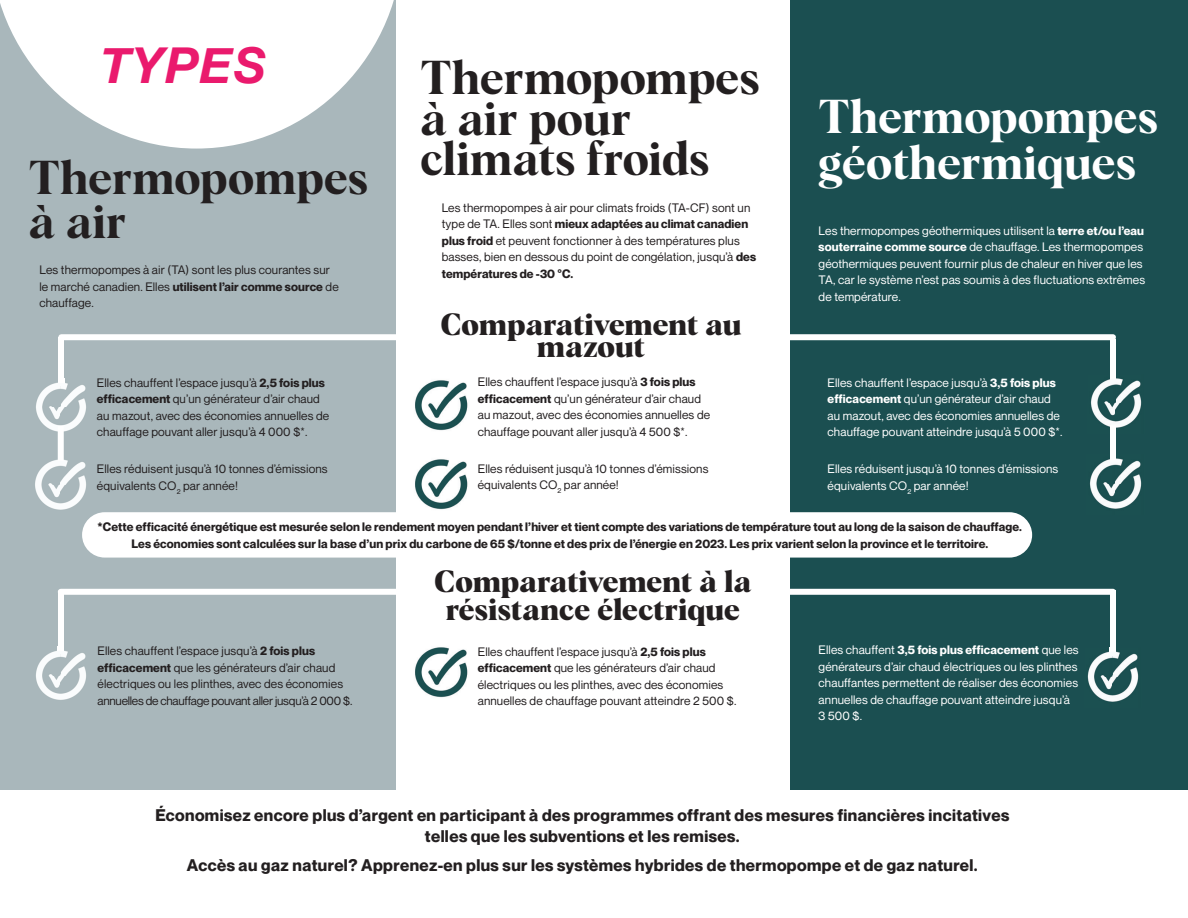
<style>
.page{position:relative;width:1188px;height:918px;background:#fff}
.page>*{position:absolute;margin:0;border:0;box-sizing:border-box;transform-origin:0 0}
.t1{font:italic 700 49.5px "Helvetica Neue";letter-spacing:.025em;color:#ea1a6d}
.t2{font:46.5px/40.5px "Albra Semi";letter-spacing:.01em;color:#231f20}
.t3{font:46.5px/46.5px "Albra Semi";letter-spacing:.005em;color:#fff}
.t4{font:700 30px/22.5px "Albra";letter-spacing:.005em;color:#231f20;text-align:center}
.t5{font:700 16.5px/21px "Neue Montreal";letter-spacing:.025em;color:#231f20;text-align:center}
.t6{font:12px/16.5px "Neue Montreal";letter-spacing:.01em;color:#231f20}
.t7{font:12px/16.5px "Neue Montreal";letter-spacing:.01em;color:#fff}
.t8{font:700 12px/16.5px "Neue Montreal";letter-spacing:.01em;color:#231f20;text-align:center}
.s1{font-weight:700}
</style>
<div class="page">
<div style="left:0;top:0;width:395px;height:790px;background:#a9b7bb"></div>
<svg style="left:0;top:0;width:396px;height:149px;fill:#fff"></svg>
<div style="left:58px;top:337px;width:6px;height:48px;background:#fff"></div>
<div style="left:791px;top:0;width:397px;height:790px;background:#1b4f51"></div>
<div style="left:61px;top:334px;width:1052px;height:6px;background:#fff"></div>
<div style="left:61px;top:589px;width:1052px;height:6px;background:#fff"></div>
<div style="left:1110px;top:339px;width:6px;height:44px;background:#fff"></div>
<div style="left:58px;top:592px;width:6px;height:61px;background:#fff"></div>
<div style="left:1110px;top:590px;width:6px;height:66px;background:#fff"></div>
<img style="left:1091px;top:378px;width:51px;height:50px">
<svg style="left:1110px;top:378px;width:6px;height:5px"></svg>
<img style="left:1090px;top:458px;width:52px;height:51px">
<img style="left:1087px;top:648px;width:52px;height:54px">
<svg style="left:1110px;top:648px;width:6px;height:8px"></svg>
<div style="left:1110px;top:425px;width:6px;height:35px;background:#fff"></div>
<img style="left:36px;top:378px;width:50px;height:60px">
<svg style="left:58px;top:378px;width:6px;height:7px"></svg>
<img style="left:35px;top:456px;width:51px;height:54px">
<div style="left:58px;top:426px;width:6px;height:35px;background:#fff"></div>
<img style="left:36px;top:646px;width:50px;height:54px">
<svg style="left:58px;top:646px;width:6px;height:7px"></svg>
<img style="left:415px;top:380px;width:53px;height:51px">
<img style="left:415px;top:459px;width:53px;height:51px">
<img style="left:415px;top:647px;width:53px;height:51px">
<div style="left:82px;top:512px;width:950px;height:46px;background:#fff;border-radius:23px"></div>
<h2 class="t1" style="left:101px;top:27px;width:167px">TYPES</h2>
<h3 class="t2" style="left:29px;top:153px;width:341px;line-height:43.5px">Thermopompes à air</h3>
<p class="t6" style="left:39px;top:262px;width:301px">Les thermopompes à air (TA) sont les plus courantes sur le marché canadien. Elles <span class="s1">utilisent l’air comme source</span> de chauffage.</p>
<p class="t6" style="left:97px;top:374px;width:234px">Elles chauffent l’espace jusqu’à <span class="s1">2,5 fois plus efficacement</span> qu’un générateur d’air chaud au mazout, avec des économies annuelles de chauffage pouvant aller jusqu’à 4 000 $*.</p>
<p class="t6" style="left:97px;top:461px;width:232px">Elles réduisent jusqu’à 10 tonnes d’émissions équivalents CO<sub>2</sub> par année!</p>
<h3 class="t2" style="left:420px;top:55px;width:341px">Thermopompes à air pour climats froids</h3>
<p class="t6" style="left:442px;top:199px;width:316px">Les thermopompes à air pour climats froids (TA-CF) sont un type de TA. Elles sont <span class="s1">mieux adaptées au climat canadien plus froid</span> et peuvent fonctionner à des températures plus basses, bien en dessous du point de congélation, jusqu’à <span class="s1">des températures de -30 °C.</span></p>
<h4 class="t4" style="left:441px;top:311px;width:302px">Comparativement au mazout</h4>
<p class="t6" style="left:478px;top:374px;width:234px">Elles chauffent l’espace jusqu’à <span class="s1">3 fois plus efficacement</span> qu’un générateur d’air chaud au mazout, avec des économies annuelles de chauffage pouvant aller jusqu’à 4 500 $*.</p>
<p class="t6" style="left:478px;top:460px;width:232px">Elles réduisent jusqu’à 10 tonnes d’émissions équivalents CO<sub>2</sub> par année!</p>
<h3 class="t3" style="left:819px;top:91px;width:341px">Thermopompes géothermiques</h3>
<p class="t7" style="left:819px;top:222px;width:328px">Les thermopompes géothermiques utilisent la <span class="s1">terre et/ou l’eau souterraine comme source</span> de chauffage. Les thermopompes géothermiques peuvent fournir plus de chaleur en hiver que les TA, car le système n’est pas soumis à des fluctuations extrêmes de température.</p>
<p class="t7" style="left:828px;top:374px;width:236px">Elles chauffent l’espace jusqu’à <span class="s1">3,5 fois plus efficacement</span> qu’un générateur d’air chaud au mazout, avec des économies annuelles de chauffage pouvant atteindre jusqu’à 5 000 $*.</p>
<p class="t7" style="left:828px;top:461px;width:232px">Elles réduisent jusqu’à 10 tonnes d’émissions équivalents CO<sub>2</sub> par année!</p>
<p class="t8" style="left:98px;top:519px;width:926px">*Cette efficacité énergétique est mesurée selon le rendement moyen pendant l’hiver et tient compte des variations de température tout au long de la saison de chauffage.<br>Les économies sont calculées sur la base d’un prix du carbone de 65 $/tonne et des prix de l’énergie en 2023. Les prix varient selon la province et le territoire.</p>
<p class="t6" style="left:98px;top:643px;width:256px">Elles chauffent l’espace jusqu’à <span class="s1">2 fois plus efficacement</span> que les générateurs d’air chaud électriques ou les plinthes, avec des économies annuelles de chauffage pouvant aller jusqu’à 2 000 $.</p>
<h4 class="t4" style="left:435px;top:565px;width:318px;line-height:28.5px">Comparativement à la résistance électrique</h4>
<p class="t6" style="left:478px;top:643px;width:260px">Elles chauffent l’espace jusqu’à <span class="s1">2,5 fois plus efficacement</span> que les générateurs d’air chaud électriques ou les plinthes, avec des économies annuelles de chauffage pouvant atteindre 2 500 $.</p>
<p class="t7" style="left:819px;top:642px;width:262px">Elles chauffent <span class="s1">3,5 fois plus efficacement</span> que les générateurs d’air chaud électriques ou les plinthes chauffantes permettent de réaliser des économies annuelles de chauffage pouvant atteindre jusqu’à 3 500 $.</p>
<p class="t5" style="left:155px;top:805px;width:855px">Économisez encore plus d’argent en participant à des programmes offrant des mesures financières incitatives telles que les subventions et les remises.</p>
<p class="t5" style="left:187px;top:855px;width:792px">Accès au gaz naturel? Apprenez-en plus sur les systèmes hybrides de thermopompe et de gaz naturel.</p>
</div>
